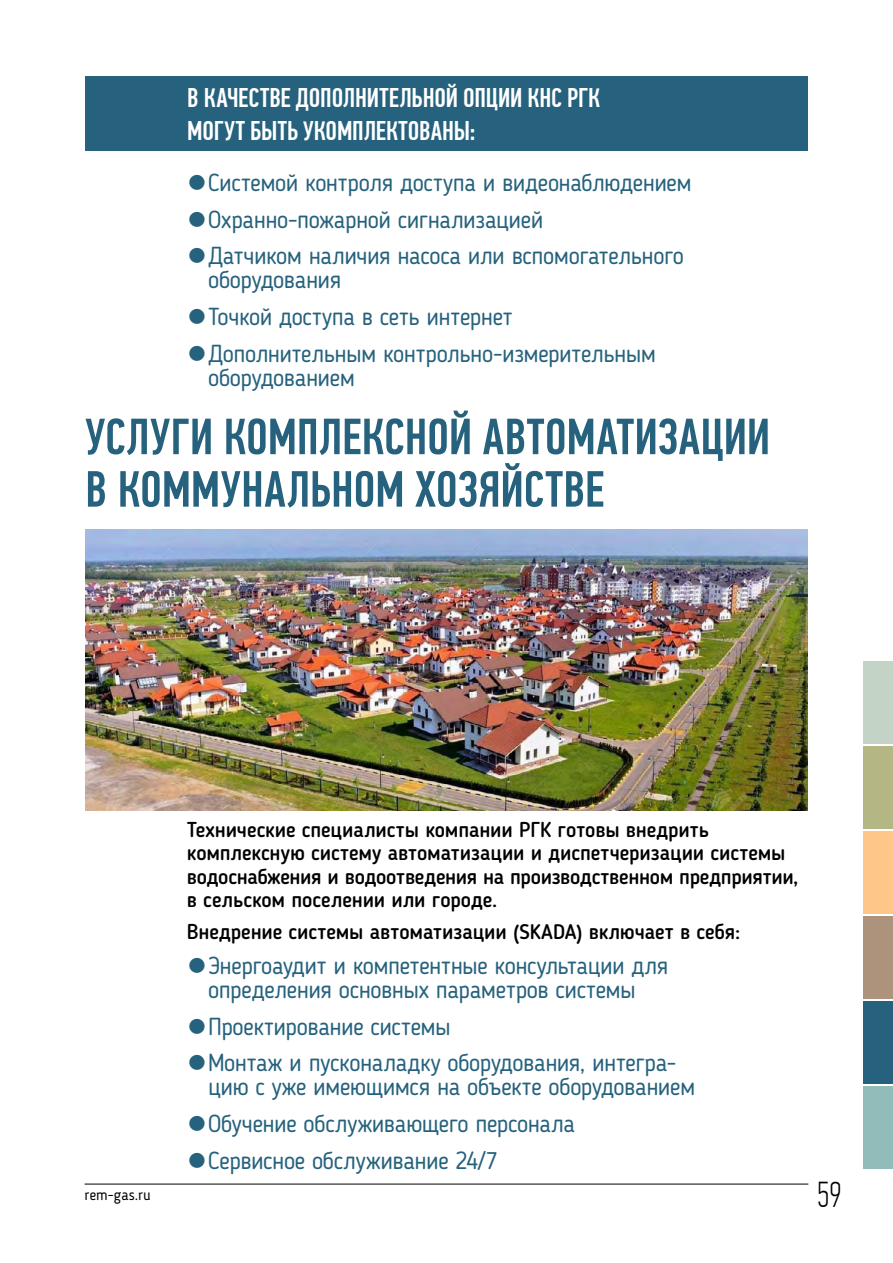
<style>
.page{position:relative;width:893px;height:1263px;background:#fff}
.page>*{position:absolute;margin:0;border:0;box-sizing:border-box;transform-origin:0 0}
.t1{font:500 51px/52.5px "PF Din Text Comp Pro";color:#26627d}
.t2{font:100 36px "PF Din Text Comp Pro";color:#000}
.t3{font:500 27px/33px "PF Din Text Comp Pro";letter-spacing:-.005em;color:#fff}
.t4{font:24px/24px "Blogger Sans";letter-spacing:-.015em;color:#26627d}
.t5{font:500 21px/23.2px "Blogger Sans";letter-spacing:-.005em;color:#000}
.t6{font:15px "Blogger Sans";letter-spacing:.005em;color:#000}
.s1{font-family:"PF Din Text Comp Pro";font-weight:500}
</style>
<div class="page">
<hr style="left:85px;top:1184px;width:723px;height:1px;background:#000">
<div style="left:863px;top:746px;width:30px;height:83px;background:#b4b684"></div>
<div style="left:863px;top:831px;width:30px;height:83px;background:#ffc787"></div>
<div style="left:863px;top:916px;width:30px;height:83px;background:#ad927c"></div>
<div style="left:863px;top:1001px;width:30px;height:83px;background:#26627d"></div>
<div style="left:863px;top:1086px;width:30px;height:83px;background:#91bcba"></div>
<div style="left:863px;top:661px;width:30px;height:83px;background:#c3d3c6"></div>
<img style="left:85px;top:529px;width:723px;height:281px">
<div style="left:85px;top:76px;width:723px;height:74px;background:#26627d"></div>
<p class="t3" style="left:187px;top:81px;width:414px">В КАЧЕСТВЕ ДОПОЛНИТЕЛЬНОЙ ОПЦИИ КНС РГК<br>МОГУТ БЫТЬ УКОМПЛЕКТОВАНЫ:</p>
<p class="t4" style="left:187px;top:170px;width:506px"><span class="s1">●</span>Системой контроля доступа и видеонаблюдением</p>
<p class="t4" style="left:187px;top:207px;width:358px"><span class="s1">●</span>Охранно-пожарной сигнализацией</p>
<p class="t4" style="left:208px;top:244px;width:477px;text-indent:-21px"><span class="s1">●</span>Датчиком наличия насоса или вспомогательного оборудования</p>
<p class="t4" style="left:187px;top:305px;width:327px"><span class="s1">●</span>Точкой доступа в сеть интернет</p>
<p class="t4" style="left:208px;top:341px;width:449px;text-indent:-21px"><span class="s1">●</span>Дополнительным контрольно-измерительным оборудованием</p>
<h1 class="t1" style="left:85px;top:411px;width:686px">УСЛУГИ КОМПЛЕКСНОЙ АВТОМАТИЗАЦИИ<br>В КОММУНАЛЬНОМ ХОЗЯЙСТВЕ</h1>
<p class="t5" style="left:187px;top:818px;width:613px">Технические специалисты компании РГК готовы внедрить комплексную систему автоматизации и диспетчеризации системы водоснабжения и водоотведения на производственном предприятии, в сельском поселении или городе.</p>
<p class="t5" style="left:187px;top:919px;width:555px">Внедрение системы автоматизации (SKADA) включает в себя:</p>
<p class="t4" style="left:187px;top:953px;width:483px;text-align:center"><span class="s1">●</span>Энергоаудит и компетентные консультации для определения основных параметров системы</p>
<p class="t4" style="left:187px;top:1014px;width:265px"><span class="s1">●</span>Проектирование системы</p>
<p class="t4" style="left:208px;top:1051px;width:489px;text-indent:-21px"><span class="s1">●</span>Монтаж и пусконаладку оборудования, интегра&shy;цию с уже имеющимся на объекте оборудованием</p>
<p class="t4" style="left:187px;top:1112px;width:390px"><span class="s1">●</span>Обучение обслуживающего персонала</p>
<p class="t4" style="left:187px;top:1148px;width:312px"><span class="s1">●</span>Сервисное обслуживание 24/7</p>
<p class="t6" style="left:84px;top:1186px;width:68px">rem-gas.ru</p>
<h2 class="t2" style="left:817px;top:1174px;width:27px">59</h2>
</div>
